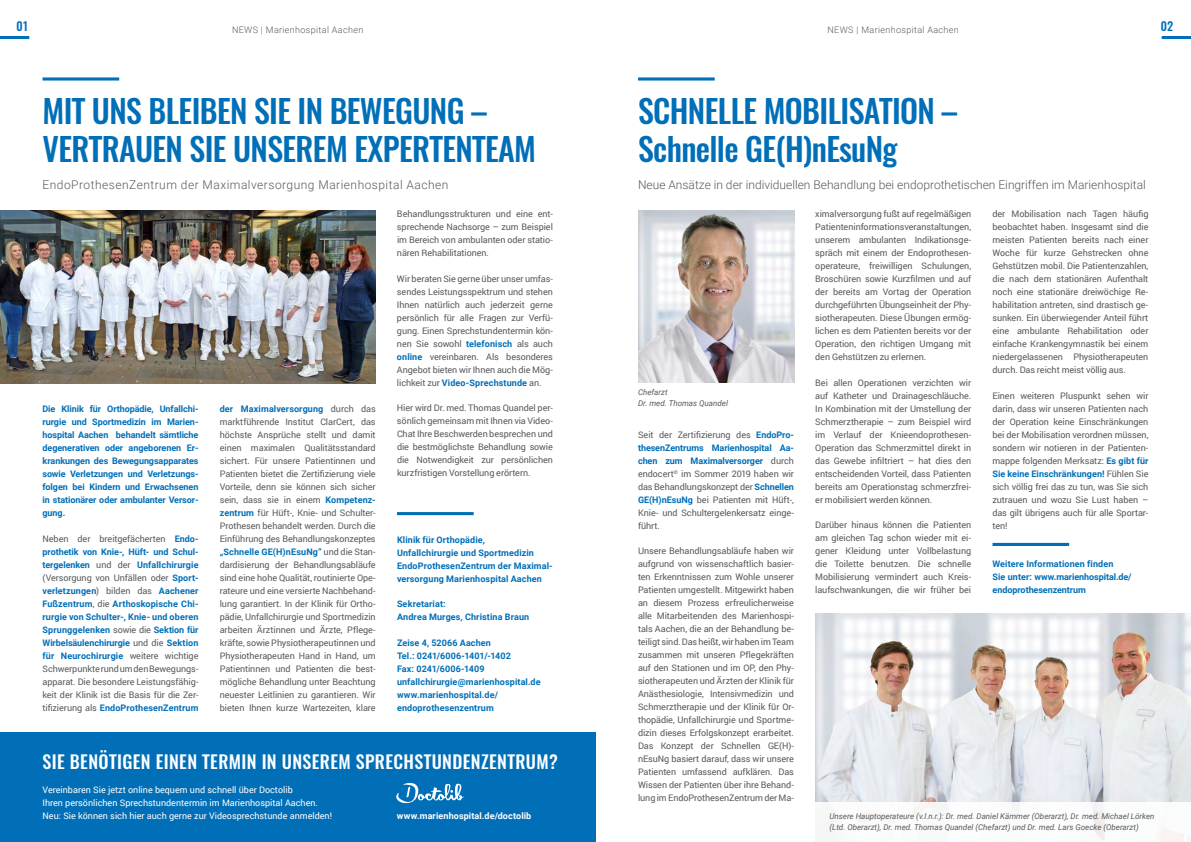
<style>
.page{position:relative;width:1191px;height:842px;background:#fff}
.page>*{position:absolute;margin:0;border:0;box-sizing:border-box;transform-origin:0 0}
.Headline_mittel{font:500 32px/38px "Oswald";letter-spacing:-.02em;color:#006fb8}
.Headline_mittel-2{font:500 18px "Oswald";letter-spacing:.02em;color:#fff}
.Untertitel{font:300 12px "Roboto";color:#58595b}
.Untertitel-2{font:300 12px "Roboto";letter-spacing:.04em;color:#58595b}
.t1{font:500 12px "Oswald";color:#006fb8}
.Fließtext{font:9px/13px "Roboto";letter-spacing:-.005em;color:#58595b;text-align:justify}
.Fließtext-2{font:700 9px/13px "Roboto";color:#006fb8;text-align:justify}
.Info{font:700 9px/13px "Roboto";letter-spacing:.015em;color:#006fb8}
.Untertitel-3{font:9px/13px "Roboto";color:#fff}
.t2{font:300 9px "Roboto";letter-spacing:.04em;color:#58595b}
.Fließtext-3{font:700 9px "Roboto";letter-spacing:.01em;color:#fff}
.Bildunterzeile{font:italic 8px "Roboto";color:#58595b}
.s1{font-weight:700;color:#006fb8}
.s2{font-weight:400;color:#58595b}
</style>
<div class="page">
<hr style="left:0;top:36px;width:29px;height:3px;background:#006fb8">
<hr style="left:1161px;top:36px;width:30px;height:3px;background:#006fb8">
<img style="left:638px;top:210px;width:156px;height:172px">
<svg style="left:43px;top:77px;width:76px;height:4px"></svg>
<img style="left:0;top:210px;width:376px;height:174px">
<hr style="left:397px;top:512px;width:76px;height:3px;background:#006fb8">
<div style="left:0;top:732px;width:595px;height:110px;background:#006fb8"></div>
<svg style="left:396px;top:783px;width:68px;height:20px"></svg>
<svg style="left:638px;top:77px;width:76px;height:4px"></svg>
<img style="left:815px;top:614px;width:376px;height:188px">
<hr style="left:992px;top:543px;width:77px;height:3px;background:#006fb8">
<p class="t1" style="left:16px;top:20px;width:14px">01</p>
<p class="t2" style="left:232px;top:24px;width:133px">NEWS | Marienhospital Aachen</p>
<p class="t2" style="left:827px;top:24px;width:133px">NEWS | Marienhospital Aachen</p>
<p class="t1" style="left:1161px;top:20px;width:14px">02</p>
<p class="Headline_mittel" style="left:43px;top:94px;width:495px">MIT UNS BLEIBEN SIE IN BEWEGUNG –<br>VERTRAUEN SIE UNSEREM EXPERTENTEAM</p>
<p class="Untertitel-2" style="left:43px;top:176px;width:407px">EndoProthesenZentrum der Maximalversorgung Marienhospital Aachen</p>
<p class="Fließtext" style="left:397px;top:207px;width:157px">Behandlungsstrukturen und eine ent&shy;sprechende Nachsorge – zum Beispiel im Bereich von ambulanten oder statio&shy;nären Rehabilitationen.</p>
<p class="Fließtext" style="left:397px;top:272px;width:157px">Wir beraten Sie gerne über unser umfas&shy;sendes Leistungsspektrum und stehen Ihnen natürlich auch jederzeit gerne persönlich für alle Fragen zur Verfü&shy;gung. Einen Sprechstundentermin kön&shy;nen Sie sowohl <span class="s1">telefonisch</span> als auch <span class="s1">online</span> vereinbaren. Als besonderes Angebot bieten wir Ihnen auch die Mög&shy;lichkeit zur <span class="s1">Video-Sprechstunde</span> an.</p>
<p class="Fließtext" style="left:397px;top:401px;width:157px">Hier wird Dr. med. Thomas Quandel per&shy;sönlich gemeinsam mit Ihnen via Video-Chat Ihre Beschwerden besprechen und die bestmöglichste Behandlung sowie die Notwendigkeit zur persönlichen kurzfristigen Vorstellung erörtern.</p>
<p class="Fließtext" style="left:220px;top:402px;width:157px"><span class="s1">der Maximalversorgung</span> durch das marktführende Institut ClarCert, das höchste Ansprüche stellt und damit einen maximalen Qualitätsstandard sichert. Für unsere Patientinnen und Patienten bietet die Zertifizierung viele Vorteile, denn sie können sich sicher sein, dass sie in einem <span class="s1">Kompetenz&shy;zentrum</span> für Hüft-, Knie- und Schulter-Prothesen behandelt werden. Durch die Einführung des Behandlungskonzeptes <span class="s1">„Schnelle GE(H)nEsuNg“</span> und die Stan&shy;dardisierung der Behandlungsabläufe sind eine hohe Qualität, routinierte Ope&shy;rateure und eine versierte Nachbehand&shy;lung garantiert. In der Klinik für Ortho&shy;pädie, Unfallchirurgie und Sportmedizin arbeiten Ärztinnen und Ärzte, Pflege&shy;kräfte, sowie Physiotherapeutinnen und Physiotherapeuten Hand in Hand, um Patientinnen und Patienten die best&shy;mögliche Behandlung unter Beachtung neuester Leitlinien zu garantieren. Wir bieten Ihnen kurze Wartezeiten, klare</p>
<p class="Fließtext-2" style="left:43px;top:402px;width:157px">Die Klinik für Orthopädie, Unfallchi&shy;rurgie und Sportmedizin im Marien&shy;hospital Aachen behandelt sämtliche degenerativen oder angeborenen Er&shy;krankungen des Bewegungsapparates sowie Verletzungen und Verletzungs&shy;folgen bei Kindern und Erwachsenen in stationärer oder ambulanter Versor&shy;gung.</p>
<p class="Fließtext-2" style="left:43px;top:532px;width:157px"><span class="s2">Neben der breitgefächerten</span> Endo&shy;prothetik von Knie-, Hüft- und Schul&shy;tergelenken <span class="s2">und der</span> Unfallchirurgie <span class="s2">(Versorgung von Unfällen oder</span> Sport&shy;verletzungen<span class="s2">) bilden das</span> Aachener Fußzentrum<span class="s2">, die</span> Arthoskopische Chi&shy;rurgie von Schulter-, Knie- und oberen Sprunggelenken <span class="s2">sowie die</span> Sektion für Wirbelsäulenchirurgie <span class="s2">und die</span> Sektion für Neurochirurgie <span class="s2">weitere wichtige Schwerpunkte rund um den Bewegungs&shy;apparat. Die besondere Leistungsfähig&shy;keit der Klinik ist die Basis für die Zer&shy;tifizierung als</span> EndoProthesenZentrum</p>
<p class="Info" style="left:397px;top:532px;width:157px">Klinik für Orthopädie,<br>Unfallchirurgie und Sportmedizin<br>EndoProthesenZentrum der Maximal&shy;versorgung Marienhospital Aachen</p>
<p class="Info" style="left:397px;top:597px;width:134px">Sekretariat:<br>Andrea Murges, Christina Braun</p>
<p class="Info" style="left:397px;top:636px;width:145px">Zeise 4, 52066 Aachen<br>Tel.: 0241/6006-1401/-1402<br>Fax: 0241/6006-1409 unfallchirurgie@marienhospital.de www.marienhospital.de/ endoprothesenzentrum</p>
<p class="Headline_mittel-2" style="left:43px;top:752px;width:517px">SIE BENÖTIGEN EINEN TERMIN IN UNSEREM SPRECHSTUNDENZENTRUM?</p>
<p class="Untertitel-3" style="left:43px;top:783px;width:277px">Vereinbaren Sie jetzt online bequem und schnell über Doctolib<br>Ihren persönlichen Sprechstundentermin im Marienhospital Aachen.</p>
<p class="Untertitel-3" style="left:43px;top:809px;width:291px">Neu: Sie können sich hier auch gerne zur Videosprechstunde anmelden!</p>
<p class="Fließtext-3" style="left:397px;top:810px;width:136px">www.marienhospital.de/doctolib</p>
<p class="Headline_mittel" style="left:638px;top:94px;width:321px">SCHNELLE MOBILISATION –<br>Schnelle GE(H)nEsuNg</p>
<p class="Untertitel" style="left:638px;top:176px;width:509px">Neue Ansätze in der individuellen Behandlung bei endoprothetischen Eingriffen im Marienhospital</p>
<p class="Bildunterzeile" style="left:638px;top:386px;width:31px">Chefarzt</p>
<p class="Bildunterzeile" style="left:638px;top:397px;width:91px">Dr. med. Thomas Quandel</p>
<p class="Fließtext" style="left:638px;top:428px;width:157px">Seit der Zertifizierung des <span class="s1">EndoPro&shy;thesenZentrums Marienhospital Aa&shy;chen zum Maximalversorger</span> durch endocert<sup>©</sup> im Sommer 2019 haben wir das Behandlungskonzept der <span class="s1">Schnellen GE(H)nEsuNg</span> bei Patienten mit Hüft-, Knie- und Schultergelenkersatz einge&shy;führt.</p>
<p class="Fließtext" style="left:638px;top:544px;width:157px">Unsere Behandlungsabläufe haben wir aufgrund von wissenschaftlich basier&shy;ten Erkenntnissen zum Wohle unserer Patienten umgestellt. Mitgewirkt haben an diesem Prozess erfreulicherweise alle Mitarbeitenden des Marienhospi&shy;tals Aachen, die an der Behandlung be&shy;teiligt sind. Das heißt, wir haben im Team zusammen mit unseren Pflegekräften auf den Stationen und im OP, den Phy&shy;siotherapeuten und Ärzten der Klinik für Anästhesiologie, Intensivmedizin und Schmerztherapie und der Klinik für Or&shy;thopädie, Unfallchirurgie und Sportme&shy;dizin dieses Erfolgskonzept erarbeitet.<br>Das Konzept der Schnellen GE(H)- nEsuNg basiert darauf, dass wir unsere Patienten umfassend aufklären. Das Wissen der Patienten über ihre Behand&shy;lung im EndoProthesenZentrum der Ma-</p>
<p class="Fließtext" style="left:815px;top:207px;width:157px">ximalversorgung fußt auf regelmäßigen Patienteninformationsveranstaltungen, unserem ambulanten Indikationsge&shy;spräch mit einem der Endoprothesen&shy;operateure, freiwilligen Schulungen, Broschüren sowie Kurzfilmen und auf der bereits am Vortag der Operation durchgeführten Übungseinheit der Phy&shy;siotherapeuten. Diese Übungen ermög&shy;lichen es dem Patienten bereits vor der Operation, den richtigen Umgang mit den Gehstützen zu erlernen.</p>
<p class="Fließtext" style="left:815px;top:375px;width:157px">Bei allen Operationen verzichten wir auf Katheter und Drainageschläuche.<br>In Kombination mit der Umstellung der Schmerztherapie – zum Beispiel wird im Verlauf der Knieendoprothesen-Operation das Schmerzmittel direkt in das Gewebe infiltriert – hat dies den entscheidenden Vorteil, dass Patienten bereits am Operationstag schmerzfrei&shy;er mobilisiert werden können.</p>
<p class="Fließtext" style="left:815px;top:518px;width:157px">Darüber hinaus können die Patienten am gleichen Tag schon wieder mit ei&shy;gener Kleidung unter Vollbelastung die Toilette benutzen. Die schnelle Mobilisierung vermindert auch Kreis&shy;laufschwankungen, die wir früher bei</p>
<p class="Fließtext" style="left:992px;top:207px;width:157px">der Mobilisation nach Tagen häufig beobachtet haben. Insgesamt sind die meisten Patienten bereits nach einer Woche für kurze Gehstrecken ohne Gehstützen mobil. Die Patientenzahlen, die nach dem stationären Aufenthalt noch eine stationäre dreiwöchige Re&shy;habilitation antreten, sind drastisch ge&shy;sunken. Ein überwiegender Anteil führt eine ambulante Rehabilitation oder einfache Krankengymnastik bei einem niedergelassenen Physiotherapeuten durch. Das reicht meist völlig aus.</p>
<p class="Fließtext" style="left:992px;top:388px;width:157px">Einen weiteren Pluspunkt sehen wir darin, dass wir unseren Patienten nach der Operation keine Einschränkungen bei der Mobilisation verordnen müssen, sondern wir notieren in der Patienten&shy;mappe folgenden Merksatz: <span class="s1">Es gibt für Sie keine Einschränkungen!</span> Fühlen Sie sich völlig frei das zu tun, was Sie sich zutrauen und wozu Sie Lust haben – das gilt übrigens auch für alle Sportar&shy;ten!</p>
<p class="Fließtext-2" style="left:992px;top:557px;width:141px;text-align:left">Weitere Informationen finden<br>Sie unter: www.marienhospital.de/ endoprothesenzentrum</p>
<p class="Bildunterzeile" style="left:829px;top:811px;width:327px">Unsere Hauptoperateure (v.l.n.r.): Dr. med. Daniel Kämmer (Oberarzt), Dr. med. Michael Lörken</p>
<p class="Bildunterzeile" style="left:829px;top:822px;width:311px">(Ltd. Oberarzt), Dr. med. Thomas Quandel (Chefarzt) und Dr. med. Lars Goecke (Oberarzt)</p>
</div>
